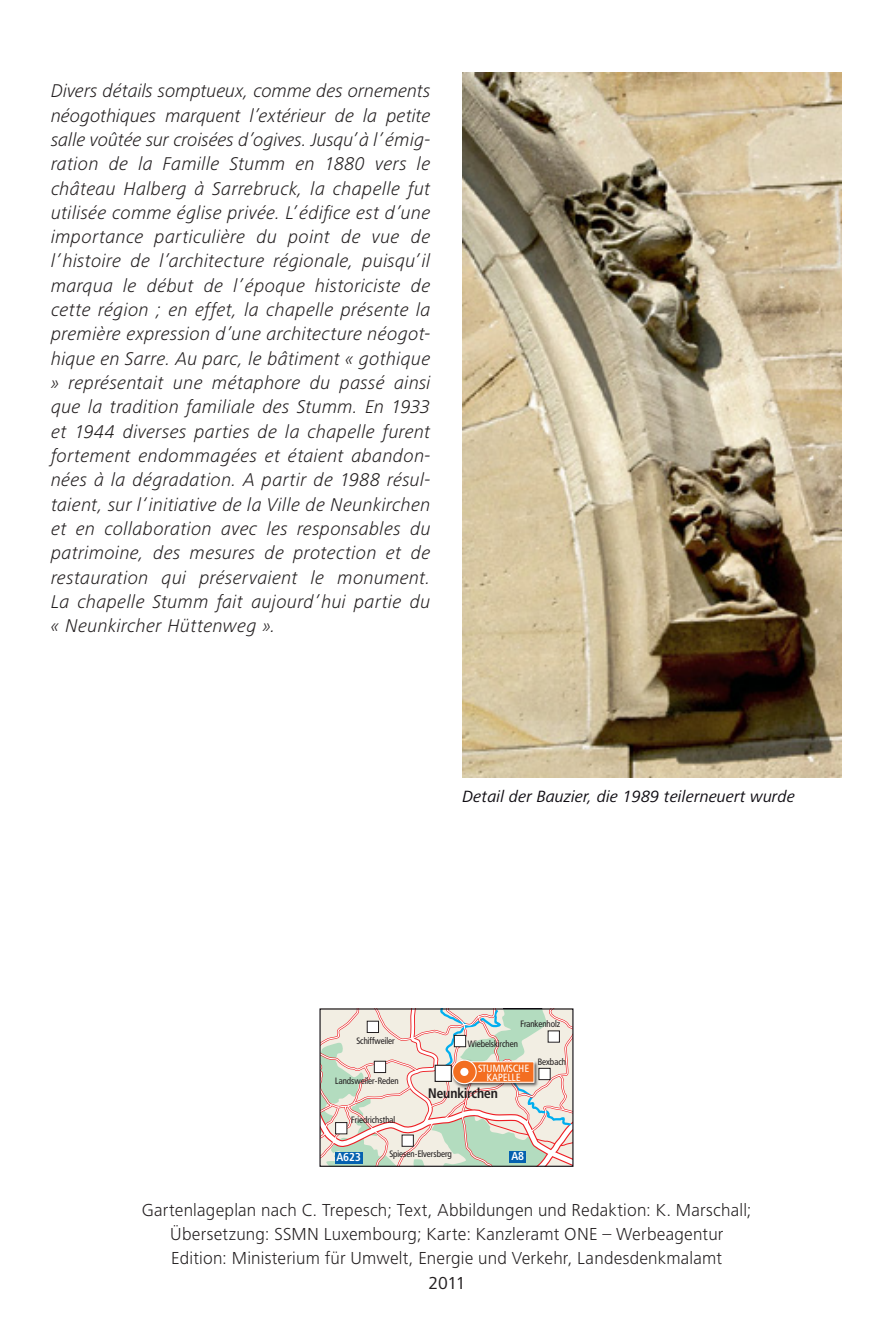
<style>
.page{position:relative;width:893px;height:1340px;background:#fff}
.page>*{position:absolute;margin:0;border:0;box-sizing:border-box;transform-origin:0 0}
.t1{font:italic 300 19.12px/24.3px "Frutiger Next LT";letter-spacing:.015em;color:#231f20;text-align:justify}
.t2{font:300 18px/24.3px "Frutiger Next LT";letter-spacing:.01em;color:#231f20;text-align:center}
.t3{font:18px "Frutiger Next LT";color:#231f20}
.t4{font:italic 16.88px "Frutiger Next LT";color:#0e0b11}
.t5{font:700 13.72px "Frutiger Condensed BQ";color:#231f20}
.t6{font:700 11.47px "Frutiger Condensed BQ";color:#fff}
.t7{font:10.35px/8.5px "Frutiger Condensed BQ";letter-spacing:.02em;color:#fff;text-align:center}
.t8{font:9px "Frutiger Condensed BQ";color:#231f20}
</style>
<div class="page">
<img style="left:462px;top:73px;width:380px;height:705px">
<svg style="left:321px;top:1010px;width:250px;height:154px;background:#e0dbcf"></svg>
<div style="left:435px;top:1065px;width:16px;height:16px;background:#fff"></div>
<div style="left:435px;top:1064px;width:17px;height:17px;border:1px solid #231f20"></div>
<div style="left:454px;top:1035px;width:12px;height:11px;background:#fff"></div>
<div style="left:454px;top:1035px;width:12px;height:12px;border:1px solid #231f20"></div>
<div style="left:402px;top:1134px;width:11px;height:12px;background:#fff"></div>
<div style="left:402px;top:1134px;width:12px;height:12px;border:1px solid #231f20"></div>
<div style="left:336px;top:1122px;width:11px;height:11px;background:#fff"></div>
<div style="left:335px;top:1122px;width:12px;height:12px;border:1px solid #231f20"></div>
<div style="left:374px;top:1061px;width:12px;height:11px;background:#fff"></div>
<div style="left:374px;top:1060px;width:12px;height:12px;border:1px solid #231f20"></div>
<div style="left:539px;top:1068px;width:11px;height:11px;background:#fff"></div>
<div style="left:538px;top:1067px;width:13px;height:13px;border:1px solid #231f20"></div>
<div style="left:548px;top:1030px;width:11px;height:12px;background:#fff"></div>
<div style="left:548px;top:1030px;width:12px;height:12px;border:1px solid #231f20"></div>
<div style="left:367px;top:1021px;width:11px;height:11px;background:#fff"></div>
<div style="left:451px;top:1058px;width:88px;height:30px;background:#231f20;opacity:.75"></div>
<div style="left:469px;top:1061px;width:65px;height:21px;background:#f36e21"></div>
<div style="left:469px;top:1061px;width:65px;height:21px;border:1px solid #fff"></div>
<div style="left:453px;top:1060px;width:23px;height:23px;background:#f36e21;border-radius:50%"></div>
<div style="left:452px;top:1059px;width:25px;height:25px;border:1px solid #fff;border-radius:50%"></div>
<div style="left:460px;top:1067px;width:8px;height:8px;background:#fff;border-radius:50%"></div>
<div style="left:335px;top:1151px;width:27px;height:12px;background:#0461af"></div>
<div style="left:509px;top:1150px;width:17px;height:12px;background:#0461af"></div>
<p class="t1" style="left:51px;top:79px;width:381px">Divers détails somptueux, comme des ornements néogothiques marquent l’extérieur de la petite salle voûtée sur croisées d’ogives. Jusqu’à l’émig&shy;ration de la Famille Stumm en 1880 vers le château Halberg à Sarrebruck, la chapelle fut utilisée comme église privée. L’édifice est d’une importance particulière du point de vue de l’histoire de l’architecture régionale, puisqu’il marqua le début de l’époque historiciste de cette région ; en effet, la chapelle présente la première expression d’une architecture néogot&shy;hique en Sarre. Au parc, le bâtiment « gothique » représentait une métaphore du passé ainsi que la tradition familiale des Stumm. En 1933 et 1944 diverses parties de la chapelle furent fortement endommagées et étaient abandon&shy;nées à la dégradation. A partir de 1988 résul&shy;taient, sur l‘initiative de la Ville de Neunkirchen et en collaboration avec les responsables du patrimoine, des mesures de protection et de restauration qui préservaient le monument.<br>La chapelle Stumm fait aujourd’hui partie du « Neunkircher Hüttenweg ».</p>
<p class="t4" style="left:462px;top:787px;width:334px">Detail der Bauzier, die 1989 teilerneuert wurde</p>
<p class="t8" style="left:356px;top:1035px;width:40px">Schiffweiler</p>
<p class="t8" style="left:335px;top:1074px;width:65px">Landsweiler-Reden</p>
<p class="t8" style="left:520px;top:1018px;width:41px">Frankenholz</p>
<p class="t8" style="left:468px;top:1037px;width:51px">Wiebelskirchen</p>
<p class="t7" style="left:478px;top:1064px;width:52px">STUMMSCHE<br>KAPELLE</p>
<p class="t8" style="left:538px;top:1056px;width:30px">Bexbach</p>
<p class="t5" style="left:428px;top:1084px;width:71px">Neunkirchen</p>
<p class="t8" style="left:351px;top:1114px;width:45px">Friedrichsthal</p>
<p class="t6" style="left:336px;top:1149px;width:26px">A623</p>
<p class="t6" style="left:511px;top:1149px;width:14px">A8</p>
<p class="t8" style="left:389px;top:1148px;width:64px">Spiesen-Elversberg</p>
<p class="t2" style="left:142px;top:1197px;width:611px">Gartenlageplan nach C. Trepesch; Text, Abbildungen und Redaktion: K. Marschall;<br>Übersetzung: SSMN Luxembourg; Karte: Kanzleramt ONE – Werbeagentur<br>Edition: Ministerium für Umwelt, Energie und Verkehr, Landesdenkmalamt</p>
<p class="t3" style="left:428px;top:1272px;width:39px">2011</p>
</div>
